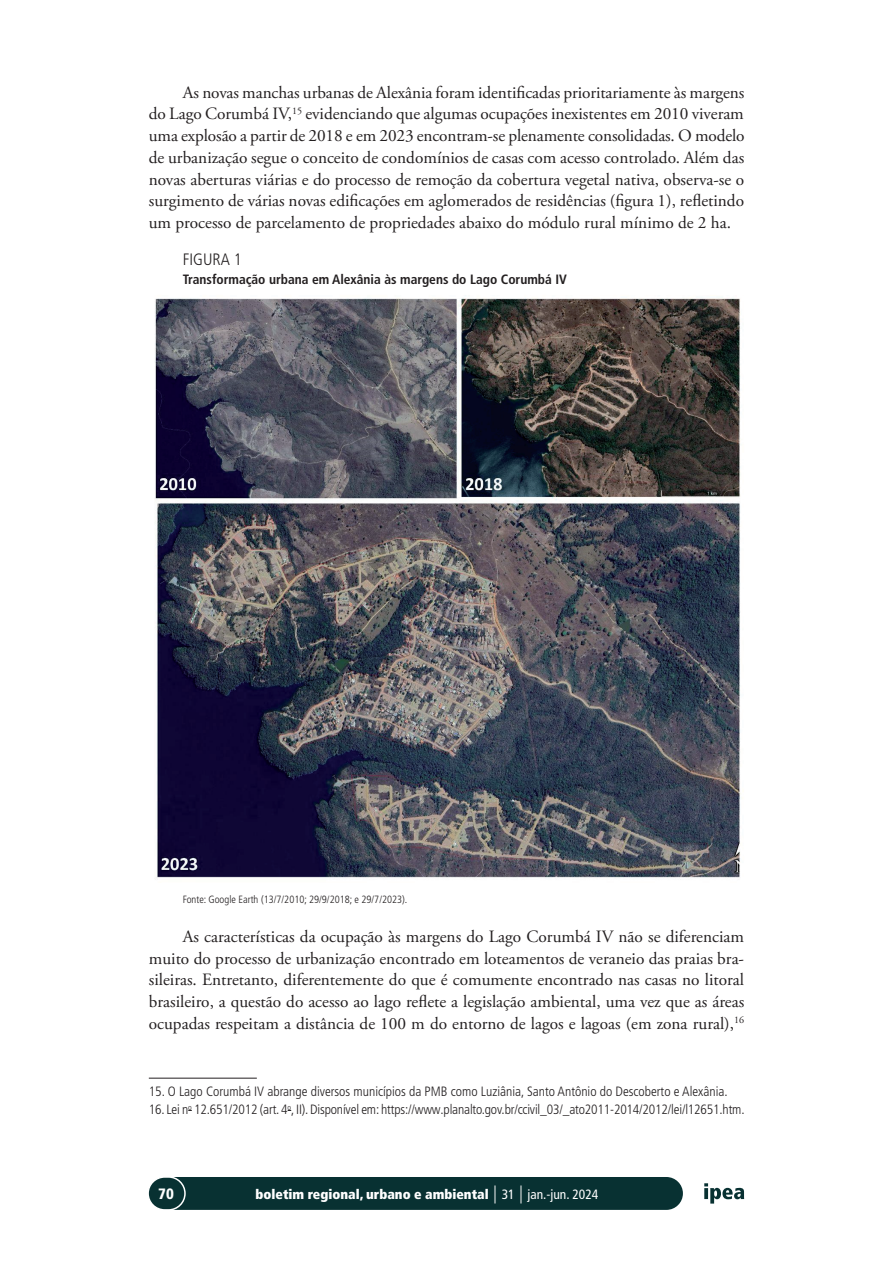
<style>
.page{position:relative;width:893px;height:1263px;background:#fff}
.page>*{position:absolute;margin:0;border:0;box-sizing:border-box;transform-origin:0 0}
.CORPO_DE_TEXTO{font:17.25px/21.8px "Adobe Garamond Pro";color:#231f20;text-align:justify}
.TABELA_E_GREFICO_titulo{font:300 condensed 16.5px "Frutiger LT Pro";color:#231f20}
.t1{font:900 condensed 15px "Frutiger LT Pro";color:#fff}
.RODAPE{font:300 condensed 13.5px "Frutiger LT Pro";color:#231f20}
.TABELA_E_GRAFICO_entretitulo_sozinho{font:700 condensed 13.5px "Frutiger LT Pro";color:#231f20}
.t2{font:900 condensed 13.5px "Frutiger LT Pro";color:#fff}
.Fonte_grafico_sozinha{font:300 condensed 10.5px "Frutiger LT Pro";color:#231f20}
.s1{font-weight:300;font-size:18px}
.s2{font-weight:400}
</style>
<div class="page">
<div style="left:151px;top:1177px;width:532px;height:33px;background:#083132;border-radius:17px"></div>
<div style="left:148px;top:1177px;width:37px;height:33px;background:#083132;border-radius:17px"></div>
<div style="left:147px;top:1176px;width:39px;height:34px;border:2px solid #fff;border-radius:17px"></div>
<svg style="left:704px;top:1183px;width:40px;height:20px"></svg>
<img style="left:155px;top:295px;width:586px;height:583px">
<hr style="left:149px;top:1078px;width:108px;height:1px;background:#231f20">
<p class="CORPO_DE_TEXTO" style="left:149px;top:82px;width:597px;text-indent:34px">As novas manchas urbanas de Alexânia foram identificadas prioritariamente às margens do Lago Corumbá IV,<sup>15</sup> evidenciando que algumas ocupações inexistentes em 2010 viveram uma explosão a partir de 2018 e em 2023 encontram-se plenamente consolidadas. O modelo de urbanização segue o conceito de condomínios de casas com acesso controlado. Além das novas aberturas viárias e do processo de remoção da cobertura vegetal nativa, observa-se o surgimento de várias novas edificações em aglomerados de residências (figura 1), refletindo um processo de parcelamento de propriedades abaixo do módulo rural mínimo de 2 ha.</p>
<p class="TABELA_E_GREFICO_titulo" style="left:183px;top:249px;width:60px">FIGURA 1</p>
<p class="TABELA_E_GRAFICO_entretitulo_sozinho" style="left:183px;top:271px;width:385px">Transformação urbana em Alexânia às margens do Lago Corumbá IV</p>
<p class="Fonte_grafico_sozinha" style="left:183px;top:893px;width:226px">Fonte: Google Earth (13/7/2010; 29/9/2018; e 29/7/2023).</p>
<p class="CORPO_DE_TEXTO" style="left:149px;top:926px;width:597px;text-indent:34px">As características da ocupação às margens do Lago Corumbá IV não se diferenciam muito do processo de urbanização encontrado em loteamentos de veraneio das praias bra&shy;sileiras. Entretanto, diferentemente do que é comumente encontrado nas casas no litoral brasileiro, a questão do acesso ao lago reflete a legislação ambiental, uma vez que as áreas ocupadas respeitam a distância de 100 m do entorno de lagos e lagoas (em zona rural),<sup>16</sup></p>
<p class="RODAPE" style="left:149px;top:1084px;width:580px">15. O Lago Corumbá IV abrange diversos municípios da PMB como Luziânia, Santo Antônio do Descoberto e Alexânia.</p>
<p class="RODAPE" style="left:149px;top:1102px;width:597px">16. Lei n<sup>o</sup> 12.651/2012 (art. 4<sup>o</sup>, II). Disponível em: https://www.planalto.gov.br/ccivil_03/_ato2011-2014/2012/lei/l12651.htm.</p>
<p class="t1" style="left:158px;top:1185px;width:17px">70</p>
<p class="t2" style="left:255px;top:1186px;width:344px">boletim regional, urbano e ambiental <span class="s1">|</span> <span class="s2">31</span> <span class="s1">|</span> <span class="s2">jan.-jun. 2024</span></p>
</div>
